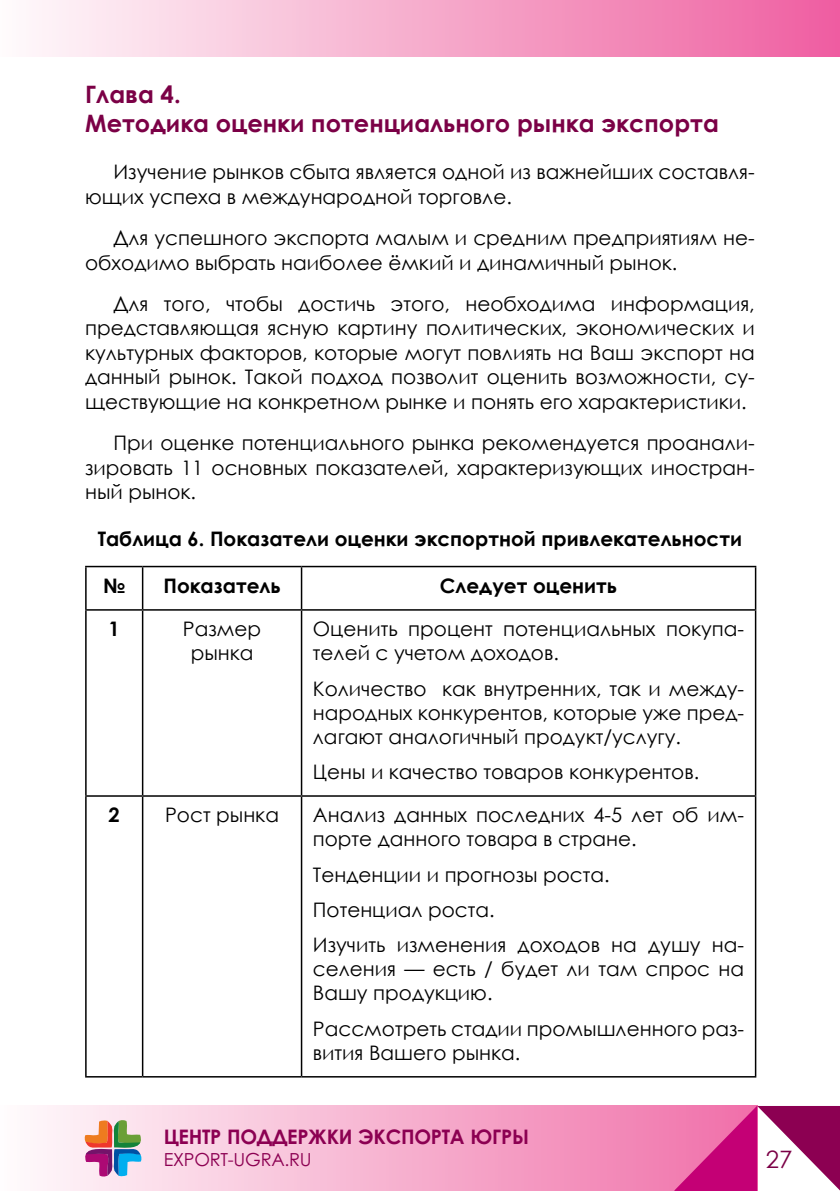
<style>
.page{position:relative;width:840px;height:1191px;background:#fff}
.page>*{position:absolute;margin:0;border:0;box-sizing:border-box;transform-origin:0 0}
.t1{font:700 24px/29.2px "Century Gothic";color:#7b0046}
.t2{font:24px "Century Gothic";color:#7b0046}
.t3{font:20px/24.4px "Century Gothic";color:#000}
.t4{font:700 20px "Century Gothic";color:#000}
.t5{font:700 20px "Century Gothic";letter-spacing:-.015em;color:#8c0052}
.t6{font:18px "Century Gothic";letter-spacing:-.015em;color:#8c0052}
</style>
<div class="page">
<div style="left:0;top:0;width:839px;height:57px;background:linear-gradient(to right,#fefbfb,#ef5fa0)"></div>
<hr style="left:0;top:0;width:1px;height:57px;background:#fffcfd">
<svg style="left:37px;top:1106px;width:637px;height:85px;background:#f7b6d2"></svg>
<svg style="left:674px;top:1105px;width:165px;height:86px"></svg>
<svg style="left:84px;top:1119px;width:58px;height:57px;background:#aa979e"></svg>
<hr style="left:301px;top:566px;width:455px;height:1px;background:#000">
<hr style="left:754px;top:567px;width:2px;height:42px;background:#000">
<hr style="left:142px;top:566px;width:159px;height:1px;background:#000">
<hr style="left:300px;top:567px;width:2px;height:42px;background:#000">
<hr style="left:85px;top:566px;width:57px;height:1px;background:#000">
<hr style="left:142px;top:567px;width:1px;height:42px;background:#000">
<hr style="left:85px;top:567px;width:2px;height:42px;background:#000">
<hr style="left:301px;top:609px;width:455px;height:1px;background:#000">
<hr style="left:754px;top:610px;width:2px;height:185px;background:#000">
<hr style="left:142px;top:609px;width:159px;height:1px;background:#000">
<hr style="left:300px;top:610px;width:2px;height:185px;background:#000">
<hr style="left:85px;top:609px;width:57px;height:1px;background:#000">
<hr style="left:142px;top:610px;width:1px;height:185px;background:#000">
<hr style="left:85px;top:610px;width:2px;height:185px;background:#000">
<hr style="left:301px;top:795px;width:455px;height:1px;background:#000">
<hr style="left:754px;top:796px;width:2px;height:280px;background:#000">
<hr style="left:142px;top:795px;width:159px;height:1px;background:#000">
<hr style="left:300px;top:796px;width:2px;height:280px;background:#000">
<hr style="left:85px;top:795px;width:57px;height:1px;background:#000">
<hr style="left:142px;top:796px;width:1px;height:280px;background:#000">
<hr style="left:85px;top:796px;width:2px;height:280px;background:#000">
<hr style="left:301px;top:1076px;width:455px;height:1px;background:#000">
<hr style="left:142px;top:1076px;width:159px;height:1px;background:#000">
<hr style="left:85px;top:1076px;width:57px;height:1px;background:#000">
<p class="t1" style="left:85px;top:79px;width:635px">Глава 4.<br>Методика оценки потенциального рынка экспорта</p>
<p class="t3" style="left:85px;top:160px;width:670px;text-indent:28px">Изучение рынков сбыта является одной из важнейших составля&shy;ющих успеха в международной торговле.</p>
<p class="t3" style="left:85px;top:225px;width:670px;text-indent:28px">Для успешного экспорта малым и средним предприятиям не&shy;обходимо выбрать наиболее ёмкий и динамичный рынок.</p>
<p class="t3" style="left:85px;top:291px;width:670px;text-align:justify;text-indent:28px">Для того, чтобы достичь этого, необходима информация, представляющая ясную картину политических, экономических и культурных факторов, которые могут повлиять на Ваш экспорт на данный рынок. Такой подход позволит оценить возможности, су&shy;ществующие на конкретном рынке и понять его характеристики.</p>
<p class="t3" style="left:85px;top:430px;width:670px;text-align:justify;text-indent:28px">При оценке потенциального рынка рекомендуется проанали&shy;зировать 11 основных показателей, характеризующих иностран&shy;ный рынок.</p>
<p class="t4" style="left:98px;top:523px;width:645px">Таблица 6. Показатели оценки экспортной привлекательности</p>
<p class="t4" style="left:103px;top:570px;width:24px">№</p>
<p class="t4" style="left:163px;top:570px;width:119px">Показатель</p>
<p class="t4" style="left:439px;top:570px;width:178px">Следует оценить</p>
<p class="t3" style="left:313px;top:616px;width:432px">Оценить процент потенциальных покупа&shy;телей с учетом доходов.</p>
<p class="t3" style="left:313px;top:676px;width:432px;text-align:justify">Количество как внутренних, так и между&shy;народных конкурентов, которые уже пред&shy;лагают аналогичный продукт/услугу.</p>
<p class="t3" style="left:313px;top:759px;width:387px">Цены и качество товаров конкурентов.</p>
<p class="t3" style="left:183px;top:616px;width:80px;text-align:center">Размер рынка</p>
<p class="t4" style="left:109px;top:614px;width:13px">1</p>
<p class="t4" style="left:109px;top:800px;width:13px">2</p>
<p class="t3" style="left:165px;top:802px;width:115px">Рост рынка</p>
<p class="t3" style="left:313px;top:803px;width:432px">Анализ данных последних 4-5 лет об им&shy;порте данного товара в стране.</p>
<p class="t3" style="left:313px;top:856px;width:432px;line-height:35.4px">Тенденции и прогнозы роста.<br>Потенциал роста.<br>Изучить изменения доходов на душу на-</p>
<p class="t3" style="left:313px;top:957px;width:432px">селения — есть / будет ли там спрос на<br>Вашу продукцию.</p>
<p class="t3" style="left:313px;top:1016px;width:432px">Рассмотреть стадии промышленного раз&shy;вития Вашего рынка.</p>
<p class="t5" style="left:164px;top:1121px;width:366px">ЦЕНТР ПОДДЕРЖКИ ЭКСПОРТА ЮГРЫ</p>
<p class="t6" style="left:164px;top:1147px;width:149px">EXPORT-UGRA.RU</p>
<p class="t2" style="left:765px;top:1142px;width:28px">27</p>
</div>
